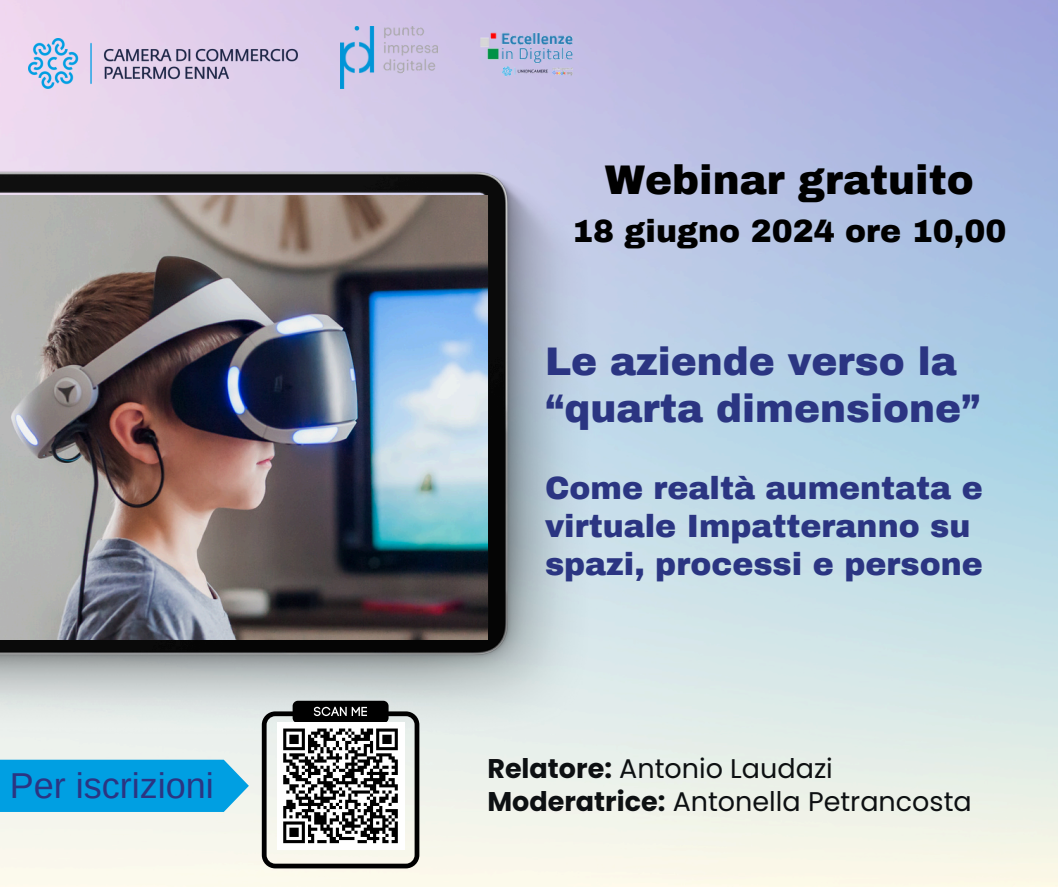
<style>
.page{position:relative;width:1058px;height:887px;background:#fff}
.page>*{position:absolute;margin:0;border:0;box-sizing:border-box;transform-origin:0 0}
.t1{font:900 40.5px "Archivo";color:#000}
.t2{font:900 39px/47.2px "Archivo";color:#2b3582}
.t3{font:36px "Arimo";color:#2b3582}
.t4{font:900 31.5px/38.2px "Archivo";color:#2b3582}
.t5{font:900 31.5px "Archivo";color:#000}
.t6{font:27px "Poppins";color:#0d1012}
.s1{font-weight:700}
</style>
<div class="page">
<img style="left:0;top:0;width:1058px;height:886px">
<img style="left:0;top:170px;width:592px;height:567px">
<img style="left:0;top:196px;width:488px;height:443px">
<img style="left:29px;top:39px;width:269px;height:49px">
<img style="left:340px;top:27px;width:97px;height:62px">
<div style="left:292px;top:700px;width:96px;height:23px;background:#000;border-radius:5px"></div>
<div style="left:0;top:759px;width:249px;height:53px;background:#009fe2"></div>
<svg style="left:262px;top:706px;width:157px;height:162px"></svg>
<img style="left:472px;top:0;width:108px;height:108px">
<p class="t3" style="left:10px;top:765px;width:205px">Per iscrizioni</p>
<h2 class="t1" style="left:604px;top:159px;width:370px">Webinar gratuito</h2>
<h2 class="t5" style="left:572px;top:214px;width:436px">18 giugno 2024 ore 10,00</h2>
<p class="t2" style="left:545px;top:338px;width:437px">Le aziende verso la “quarta dimensione”</p>
<p class="t4" style="left:545px;top:469px;width:439px">Come realtà aumentata e virtuale Impatteranno su spazi, processi e persone</p>
<p class="t6" style="left:487px;top:749px;width:347px"><span class="s1">Relatore:</span> Antonio Laudazi</p>
<h1 class="t6" style="left:487px;top:782px;width:486px"><span class="s1">Moderatrice:</span> Antonella Petrancosta</h1>
</div>
